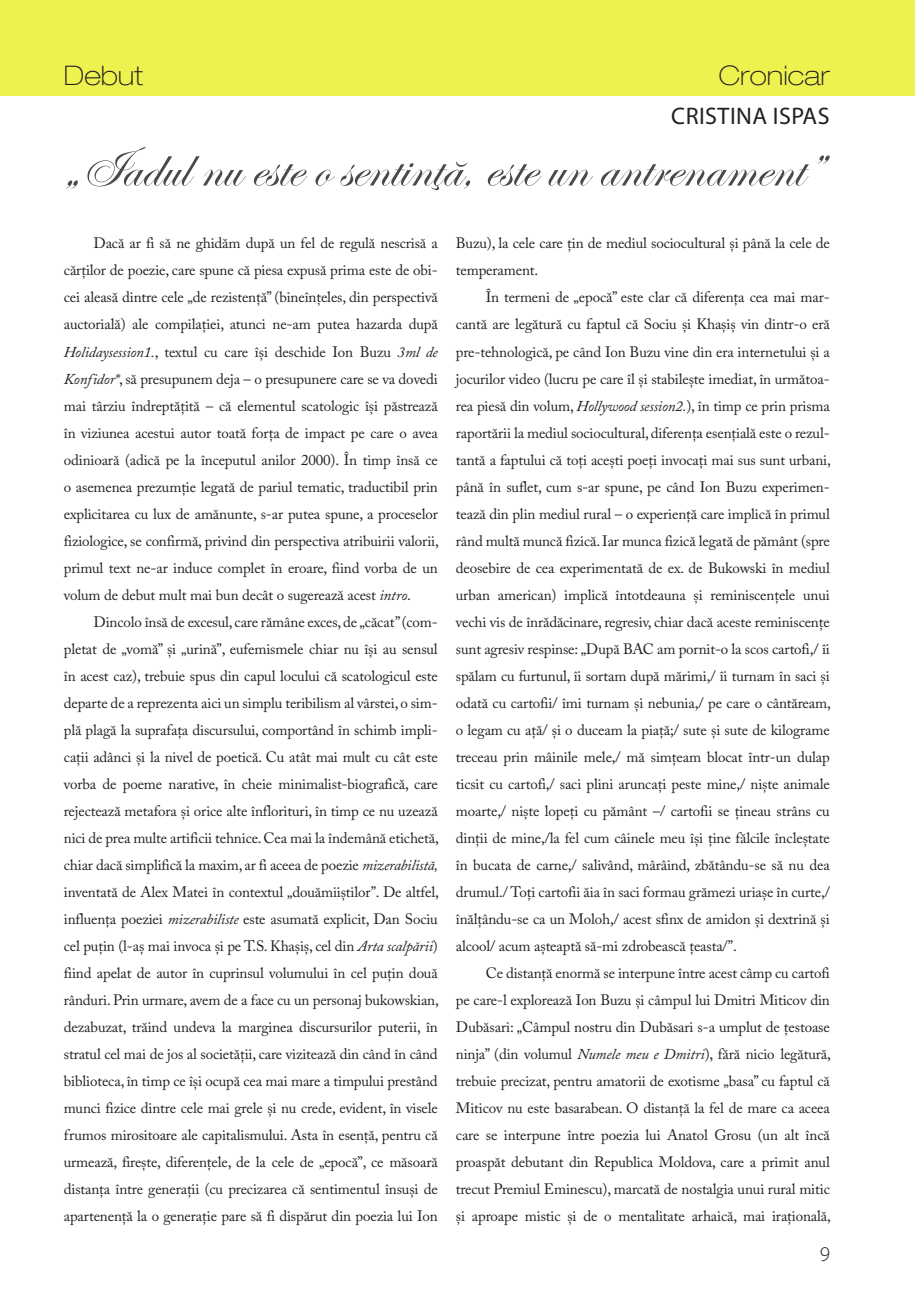
<style>
.page{position:relative;width:915px;height:1306px;background:#fff}
.page>*{position:absolute;margin:0;border:0;box-sizing:border-box;transform-origin:0 0}
.t1{font:58.5px "Edwardian Scr ITCT";color:#48494a}
.t2{font:100 expanded 27px "Helvetica Neue LT Pro";color:#231f20}
.t3{font:24px "Myriad Pro";letter-spacing:.02em;color:#231f20}
.t4{font:300 21px "Myriad Pro";color:#231f20}
.t5{font:15px/27px "Adobe Caslon Pro";letter-spacing:-.01em;color:#231f20;text-align:justify}
.s1{font-style:italic}
</style>
<div class="page">
<div style="left:0;top:0;width:914px;height:95px;background:#edf24e"></div>
<p class="t2" style="left:64px;top:60px;width:81px">Debut</p>
<p class="t2" style="left:718px;top:60px;width:112px">Cronicar</p>
<p class="t3" style="left:671px;top:101px;width:72px">CRISTINA</p>
<p class="t3" style="left:772px;top:101px;width:58px">ISPAS</p>
<p class="t1" style="left:64px;top:135px;width:758px">„Iadul nu este o sentinţă, este un antrenament”</p>
<p class="t5" style="left:64px;top:230px;width:376px;text-indent:30px">Dacă ar fi să ne ghidăm după un fel de regulă nescrisă a cărţilor de poezie, care spune că piesa expusă prima este de obi&shy;cei aleasă dintre cele „de rezistenţă” (bineînţeles, din perspectivă auctorială) ale compilaţiei, atunci ne-am putea hazarda după <span class="s1">Holidaysession1.</span>, textul cu care îşi deschide Ion Buzu <span class="s1">3ml de Konfidor*</span>, să presupunem deja – o presupunere care se va dovedi mai târziu îndreptăţită – că elementul scatologic îşi păstrează în viziunea acestui autor toată forţa de impact pe care o avea odinioară (adică pe la începutul anilor 2000). În timp însă ce o asemenea prezumţie legată de pariul tematic, traductibil prin explicitarea cu lux de amănunte, s-ar putea spune, a proceselor fiziologice, se confirmă, privind din perspectiva atribuirii valorii, primul text ne-ar induce complet în eroare, fiind vorba de un volum de debut mult mai bun decât o sugerează acest <span class="s1">intro</span>.</p>
<p class="t5" style="left:64px;top:608px;width:376px;text-indent:30px">Dincolo însă de excesul, care rămâne exces, de „căcat” (com&shy;pletat de „vomă” şi „urină”, eufemismele chiar nu îşi au sensul în acest caz), trebuie spus din capul locului că scatologicul este departe de a reprezenta aici un simplu teribilism al vârstei, o sim&shy;plă plagă la suprafaţa discursului, comportând în schimb impli&shy;caţii adânci şi la nivel de poetică. Cu atât mai mult cu cât este vorba de poeme narative, în cheie minimalist-biografică, care rejectează metafora şi orice alte înflorituri, în timp ce nu uzează nici de prea multe artificii tehnice. Cea mai la îndemână etichetă, chiar dacă simplifică la maxim, ar fi aceea de poezie <span class="s1">mizerabilistă, </span>inventată de Alex Matei în contextul „douămiiştilor”. De altfel, influenţa poeziei <span class="s1">mizerabiliste</span> este asumată explicit, Dan Sociu cel puţin (l-aş mai invoca şi pe T.S. Khaşiş, cel din <span class="s1">Arta scalpării</span>) fiind apelat de autor în cuprinsul volumului în cel puţin două rânduri. Prin urmare, avem de a face cu un personaj bukowskian, dezabuzat, trăind undeva la marginea discursurilor puterii, în stratul cel mai de jos al societăţii, care vizitează din când în când biblioteca, în timp ce îşi ocupă cea mai mare a timpului prestând munci fizice dintre cele mai grele şi nu crede, evident, în visele frumos mirositoare ale capitalismului. Asta în esenţă, pentru că urmează, fireşte, diferenţele, de la cele de „epocă”, ce măsoară distanţa între generaţii (cu precizarea că sentimentul însuşi de apartenenţă la o generaţie pare să fi dispărut din poezia lui Ion</p>
<p class="t5" style="left:455px;top:230px;width:375px">Buzu), la cele care ţin de mediul sociocultural şi până la cele de temperament.</p>
<p class="t5" style="left:455px;top:284px;width:376px;text-indent:30px">În termeni de „epocă” este clar că diferenţa cea mai mar&shy;cantă are legătură cu faptul că Sociu şi Khaşiş vin dintr-o eră pre-tehnologică, pe când Ion Buzu vine din era internetului şi a jocurilor video (lucru pe care îl şi stabileşte imediat, în următoa&shy;rea piesă din volum, <span class="s1">Hollywood session2.</span>), în timp ce prin prisma raportării la mediul sociocultural, diferenţa esenţială este o rezul&shy;tantă a faptului că toţi aceşti poeţi invocaţi mai sus sunt urbani, până în suflet, cum s-ar spune, pe când Ion Buzu experimen&shy;tează din plin mediul rural – o experienţă care implică în primul rând multă muncă fizică. Iar munca fizică legată de pământ (spre deosebire de cea experimentată de ex. de Bukowski în mediul urban american) implică întotdeauna şi reminiscenţele unui vechi vis de înrădăcinare, regresiv, chiar dacă aceste reminiscenţe sunt agresiv respinse: „După BAC am pornit-o la scos cartofi,/ îi spălam cu furtunul, îi sortam după mărimi,/ îi turnam în saci şi odată cu cartofii/ îmi turnam şi nebunia,/ pe care o cântăream, o legam cu aţă/ şi o duceam la piaţă;/ sute şi sute de kilograme treceau prin mâinile mele,/ mă simţeam blocat într-un dulap ticsit cu cartofi,/ saci plini aruncaţi peste mine,/ nişte animale moarte,/ nişte lopeţi cu pământ –/ cartofii se ţineau strâns cu dinţii de mine,/la fel cum câinele meu îşi ţine fălcile încleştate în bucata de carne,/ salivând, mârâind, zbătându-se să nu dea drumul./ Toţi cartofii ăia în saci formau grămezi uriaşe în curte,/ înălţându-se ca un Moloh,/ acest sfinx de amidon şi dextrină şi alcool/ acum aşteaptă să-mi zdrobească ţeasta/”.</p>
<p class="t5" style="left:455px;top:959px;width:376px;text-indent:30px">Ce distanţă enormă se interpune între acest câmp cu cartofi pe care-l explorează Ion Buzu şi câmpul lui Dmitri Miticov din Dubăsari: „Câmpul nostru din Dubăsari s-a umplut de ţestoase ninja” (din volumul <span class="s1">Numele meu e Dmitri</span>), fără nicio legătură, trebuie precizat, pentru amatorii de exotisme „basa” cu faptul că Miticov nu este basarabean. O distanţă la fel de mare ca aceea care se interpune între poezia lui Anatol Grosu (un alt încă proaspăt debutant din Republica Moldova, care a primit anul trecut Premiul Eminescu), marcată de nostalgia unui rural mitic şi aproape mistic şi de o mentalitate arhaică, mai iraţională,</p>
<h3 class="t4" style="left:819px;top:1241px;width:12px">9</h3>
</div>
